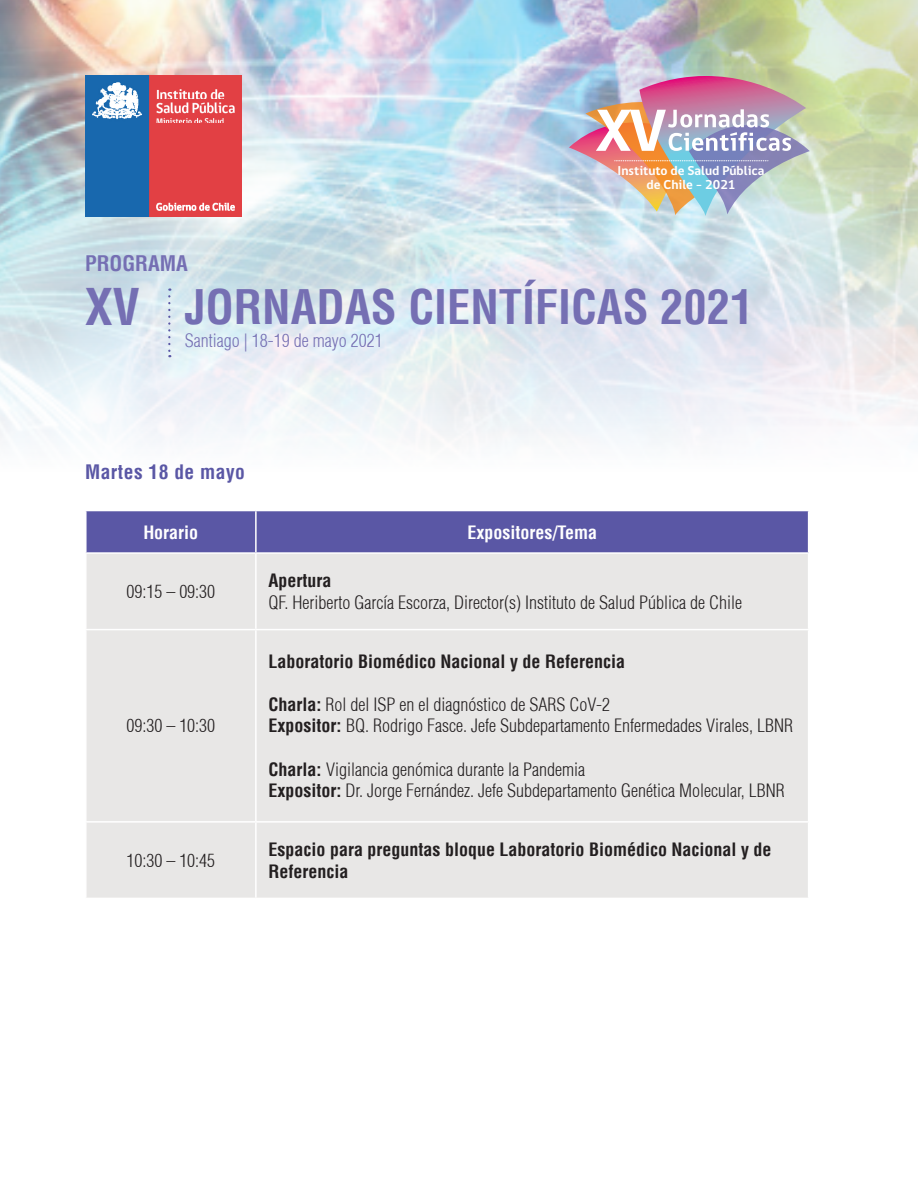
<style>
.page{position:relative;width:918px;height:1188px;background:#fff}
.page>*{position:absolute;margin:0;border:0;box-sizing:border-box;transform-origin:0 0}
.t1{font:700 condensed 49.5px "Helvetica";color:#756fb3}
.t2{font:700 condensed 46.5px "Helvetica";color:#756fb3}
.t3{font:700 condensed 21px "Helvetica";color:#756fb3}
.t4{font:700 condensed 19.5px "Helvetica";letter-spacing:.025em;color:#5a57a5}
.t5{font:300 condensed 18px/21.6px "Helvetica";color:#231f20}
.t6{font:700 condensed 18px/21.6px "Helvetica";color:#231f20}
.t7{font:300 condensed 18px "Helvetica";color:#756fb3}
.t8{font:700 condensed 18px "Helvetica";color:#fff}
.t9{font:700 13.2px/13.2px "gob CL";color:#fff;text-align:center}
.s1{font-weight:700}
</style>
<div class="page">
<img style="left:0;top:0;width:918px;height:445px">
<img style="left:569px;top:76px;width:241px;height:140px">
<img style="left:85px;top:75px;width:157px;height:142px">
<svg style="left:168px;top:288px;width:2px;height:69px"></svg>
<div style="left:87px;top:511px;width:721px;height:41px;background:#5a57a5"></div>
<div style="left:87px;top:554px;width:721px;height:344px;background:#e8e7e6"></div>
<hr style="left:255px;top:511px;width:2px;height:41px;background:#fff">
<hr style="left:255px;top:554px;width:2px;height:75px;background:#fff">
<hr style="left:85px;top:629px;width:171px;height:1px;background:#fff">
<hr style="left:256px;top:629px;width:553px;height:1px;background:#fff">
<hr style="left:255px;top:630px;width:2px;height:191px;background:#fff">
<hr style="left:85px;top:821px;width:171px;height:2px;background:#fff">
<hr style="left:256px;top:821px;width:553px;height:2px;background:#fff">
<hr style="left:255px;top:823px;width:2px;height:75px;background:#fff">
<p class="t3" style="left:85px;top:250px;width:104px">PROGRAMA</p>
<p class="t9" style="left:618px;top:165px;width:148px">Instituto de Salud Pública de Chile - 2021</p>
<h1 class="t1" style="left:85px;top:276px;width:57px">XV</h1>
<h2 class="t2" style="left:185px;top:278px;width:570px">JORNADAS CIENTÍFICAS 2021</h2>
<p class="t7" style="left:185px;top:329px;width:199px">Santiago | 18-19 de mayo 2021</p>
<p class="t4" style="left:85px;top:459px;width:161px">Martes 18 de mayo</p>
<p class="t8" style="left:143px;top:521px;width:56px">Horario</p>
<p class="t8" style="left:467px;top:521px;width:131px">Expositores/Tema</p>
<p class="t5" style="left:126px;top:581px;width:90px">09:15 – 09:30</p>
<p class="t5" style="left:126px;top:715px;width:90px">09:30 – 10:30</p>
<p class="t6" style="left:269px;top:570px;width:64px">Apertura</p>
<p class="t5" style="left:269px;top:591px;width:475px">QF. Heriberto García Escorza, Director(s) Instituto de Salud Pública de Chile</p>
<p class="t6" style="left:269px;top:650px;width:358px">Laboratorio Biomédico Nacional y de Referencia</p>
<p class="t5" style="left:269px;top:693px;width:526px"><span class="s1">Charla:</span> Rol del ISP en el diagnóstico de SARS CoV-2<br><span class="s1">Expositor:</span> BQ. Rodrigo Fasce. Jefe Subdepartamento Enfermedades Virales, LBNR</p>
<p class="t5" style="left:269px;top:758px;width:518px"><span class="s1">Charla:</span> Vigilancia genómica durante la Pandemia<br><span class="s1">Expositor:</span> Dr. Jorge Fernández. Jefe Subdepartamento Genética Molecular, LBNR</p>
<p class="t5" style="left:126px;top:849px;width:90px">10:30 – 10:45</p>
<p class="t6" style="left:269px;top:839px;width:504px">Espacio para preguntas bloque Laboratorio Biomédico Nacional y de<br>Referencia</p>
</div>
